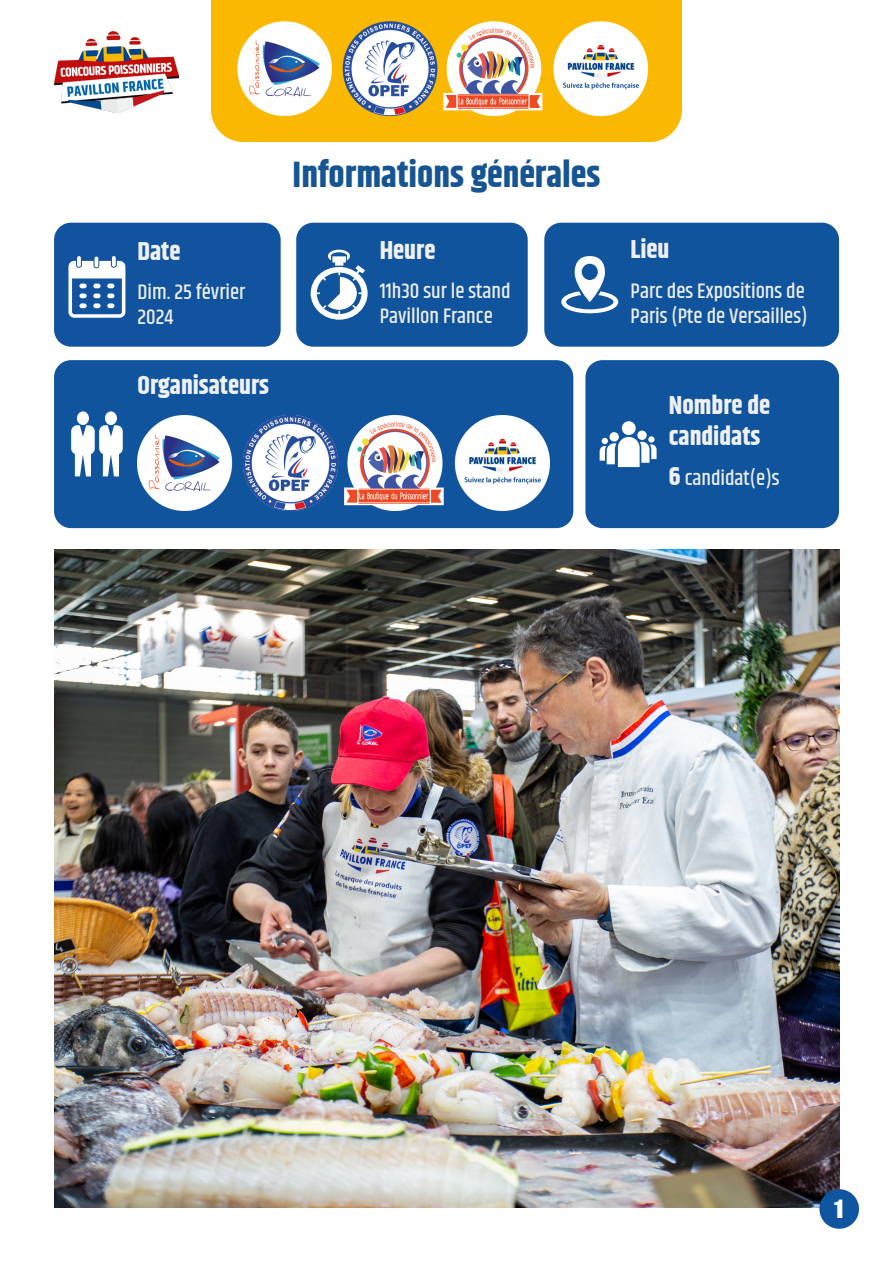
<style>
.page{position:relative;width:893px;height:1263px;background:#fff}
.page>*{position:absolute;margin:0;border:0;box-sizing:border-box;transform-origin:0 0}
.t1{font:700 36px "Khand";color:#165591}
.t2{font:700 25.5px/30.6px "Khand";color:#eff0f0}
.t3{font:900 25.5px "Public Sans";color:#fff}
.t4{font:500 21px/25.2px "Khand";color:#eff0f0}
.s1{font-weight:700;font-size:25.5px}
</style>
<div class="page">
<div style="left:296px;top:223px;width:232px;height:124px;background:#10549e;border-radius:17px"></div>
<div style="left:54px;top:223px;width:227px;height:124px;background:#11539e;border-radius:17px"></div>
<div style="left:544px;top:223px;width:295px;height:124px;background:#10549e;border-radius:17px"></div>
<div style="left:585px;top:360px;width:254px;height:168px;background:#10549e;border-radius:17px"></div>
<div style="left:54px;top:360px;width:519px;height:168px;background:#10549e;border-radius:17px"></div>
<svg style="left:600px;top:421px;width:57px;height:46px"></svg>
<svg style="left:561px;top:256px;width:57px;height:57px"></svg>
<svg style="left:68px;top:257px;width:57px;height:61px"></svg>
<svg style="left:77px;top:256px;width:4px;height:11px"></svg>
<svg style="left:112px;top:256px;width:4px;height:11px"></svg>
<svg style="left:311px;top:250px;width:57px;height:70px"></svg>
<div style="left:77px;top:411px;width:12px;height:14px;background:#fff;border-radius:50%"></div>
<svg style="left:71px;top:425px;width:52px;height:51px"></svg>
<div style="left:105px;top:411px;width:12px;height:14px;background:#fff;border-radius:50%"></div>
<img style="left:54px;top:32px;width:124px;height:81px">
<img style="left:212px;top:0;width:469px;height:141px">
<img style="left:138px;top:416px;width:412px;height:95px">
<img style="left:54px;top:550px;width:785px;height:658px">
<div style="left:819px;top:1189px;width:40px;height:40px;background:#10559f;border-radius:50%"></div>
<p class="t2" style="left:138px;top:237px;width:44px">Date</p>
<p class="t4" style="left:138px;top:281px;width:109px">Dim. 25 février<br>2024</p>
<p class="t2" style="left:138px;top:371px;width:133px">Organisateurs</p>
<p class="t1" style="left:293px;top:149px;width:309px">Informations générales</p>
<p class="t2" style="left:380px;top:236px;width:57px">Heure</p>
<p class="t4" style="left:380px;top:280px;width:132px">11h30 sur le stand<br>Pavillon France</p>
<p class="t2" style="left:631px;top:236px;width:40px">Lieu</p>
<p class="t4" style="left:631px;top:279px;width:178px">Parc des Expositions de<br>Paris (Pte de Versailles)</p>
<p class="t2" style="left:669px;top:392px;width:103px">Nombre de candidats</p>
<p class="t4" style="left:669px;top:466px;width:112px"><span class="s1">6</span> candidat(e)s</p>
<p class="t3" style="left:833px;top:1188px;width:13px">1</p>
</div>
